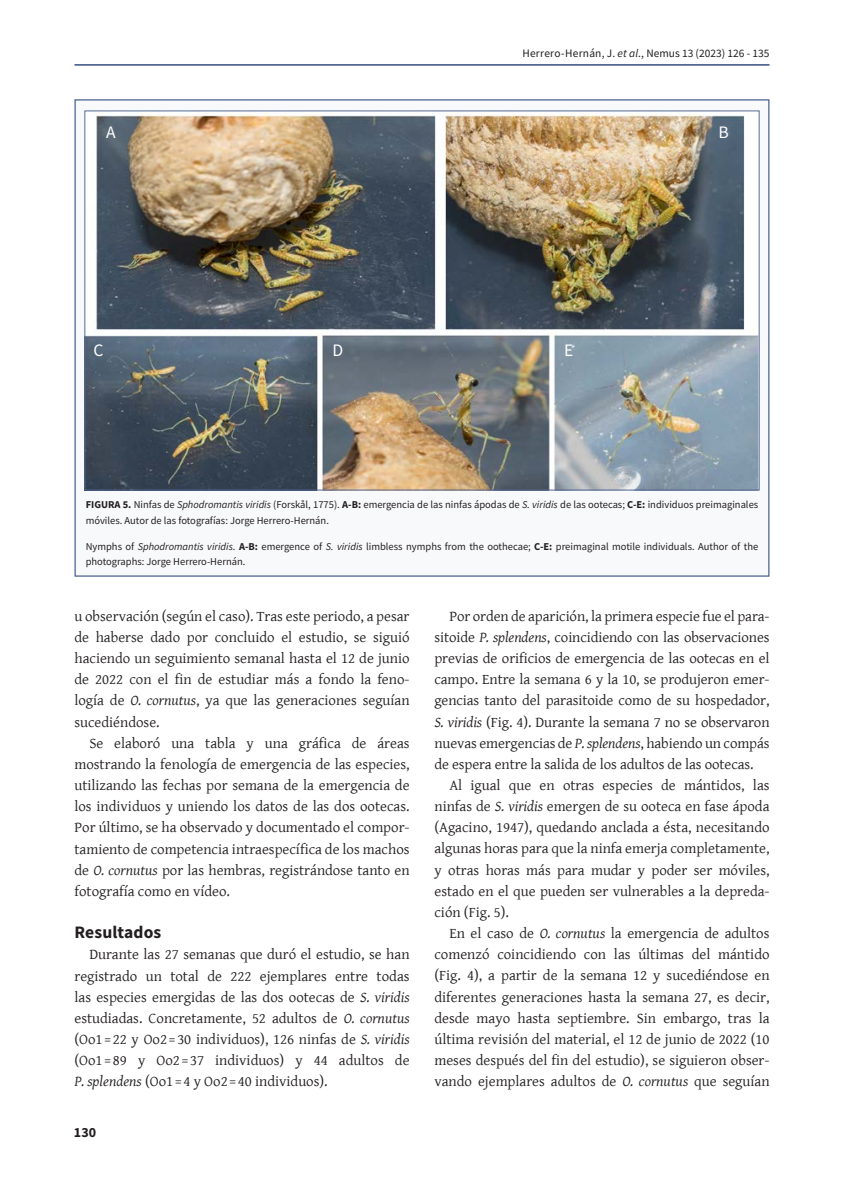
<style>
.page{position:relative;width:844px;height:1191px;background:#fff}
.page>*{position:absolute;margin:0;border:0;box-sizing:border-box;transform-origin:0 0}
.t1{font:700 17.5px "Source Sans Pro";letter-spacing:.005em;color:#231f20}
.t2{font:17.5px "Source Sans Pro";color:#fff}
.t3{font:14.88px/21.2px "Gentium Basic";color:#231f20;text-align:justify}
.t4{font:700 14px "Source Sans Pro";color:#231f20}
.t5{font:11.38px "Source Sans Pro";color:#231f20}
.t6{font:10.5px/15.8px "Source Sans Pro";color:#231f20}
.s1{font-style:italic}
.s2{font-weight:700}
</style>
<div class="page">
<div style="left:75px;top:100px;width:693px;height:476px;background:#f8f9fb"></div>
<img style="left:86px;top:114px;width:671px;height:374px">
<hr style="left:74px;top:64px;width:695px;height:2px;background:#536895">
<p class="t2" style="left:106px;top:121px;width:11px">A</p>
<p class="t2" style="left:94px;top:339px;width:11px">C</p>
<p class="t5" style="left:522px;top:46px;width:248px">Herrero-Hernán, J. <span class="s1">et al</span>., Nemus 13 (2023) 126 - 135</p>
<p class="t2" style="left:332px;top:339px;width:12px">D</p>
<p class="t2" style="left:564px;top:339px;width:11px">E</p>
<p class="t2" style="left:718px;top:121px;width:12px">B</p>
<p class="t6" style="left:86px;top:497px;width:674px"><span class="s2">FIGURA 5.</span> Ninfas de <span class="s1">Sphodromantis viridis</span> (Forskål, 1775). <span class="s2">A-B:</span> emergencia de las ninfas ápodas de <span class="s1">S. viridis</span> de las ootecas; <span class="s2">C-E:</span> individuos preimaginales móviles. Autor de las fotografías: Jorge Herrero-Hernán.</p>
<p class="t6" style="left:86px;top:538px;width:674px">Nymphs of <span class="s1">Sphodromantis viridis</span>. <span class="s2">A-B:</span> emergence of <span class="s1">S. viridis</span> limbless nymphs from the oothecae; <span class="s2">C-E:</span> preimaginal motile individuals. Author of the photographs: Jorge Herrero-Hernán.</p>
<p class="t3" style="left:74px;top:605px;width:336px">u observación (según el caso). Tras este periodo, a pesar de haberse dado por concluido el estudio, se siguió haciendo un seguimiento semanal hasta el 12 de junio de 2022 con el fin de estudiar más a fondo la feno&shy;logía de <span class="s1">O. cornutus</span>, ya que las generaciones seguían sucediéndose.</p>
<p class="t3" style="left:74px;top:732px;width:336px;text-indent:15px">Se elaboró una tabla y una gráfica de áreas mostrando la fenología de emergencia de las especies, utilizando las fechas por semana de la emergencia de los individuos y uniendo los datos de las dos ootecas.<br>Por último, se ha observado y documentado el compor&shy;tamiento de competencia intraespecífica de los machos de <span class="s1">O. cornutus</span> por las hembras, registrándose tanto en fotografía como en vídeo.</p>
<p class="t1" style="left:74px;top:920px;width:88px">Resultados</p>
<p class="t3" style="left:74px;top:943px;width:336px;text-indent:15px">Durante las 27 semanas que duró el estudio, se han registrado un total de 222 ejemplares entre todas las especies emergidas de las dos ootecas de <span class="s1">S. viridis </span>estudiadas. Concretamente, 52 adultos de <span class="s1">O. cornutus </span>(Oo1 = 22 y Oo2 = 30 individuos), 126 ninfas de <span class="s1">S. viridis </span>(Oo1 = 89 y Oo2 = 37 individuos) y 44 adultos de <span class="s1">P. splendens</span> (Oo1 = 4 y Oo2 = 40 individuos).</p>
<p class="t4" style="left:74px;top:1122px;width:24px">130</p>
<p class="t3" style="left:434px;top:605px;width:336px;text-indent:15px">Por orden de aparición, la primera especie fue el para&shy;sitoide <span class="s1">P. splendens</span>, coincidiendo con las observaciones previas de orificios de emergencia de las ootecas en el campo. Entre la semana 6 y la 10, se produjeron emer&shy;gencias tanto del parasitoide como de su hospedador, <span class="s1">S. viridis</span> (Fig. 4). Durante la semana 7 no se observaron nuevas emergencias de <span class="s1">P. splendens</span>, habiendo un compás de espera entre la salida de los adultos de las ootecas.</p>
<p class="t3" style="left:434px;top:774px;width:336px;text-indent:15px">Al igual que en otras especies de mántidos, las ninfas de <span class="s1">S. viridis</span> emergen de su ooteca en fase ápoda (Agacino, 1947), quedando anclada a ésta, necesitando algunas horas para que la ninfa emerja completamente, y otras horas más para mudar y poder ser móviles, estado en el que pueden ser vulnerables a la depreda&shy;ción (Fig. 5).</p>
<p class="t3" style="left:434px;top:922px;width:336px;text-indent:15px">En el caso de <span class="s1">O. cornutus</span> la emergencia de adultos comenzó coincidiendo con las últimas del mántido (Fig. 4), a partir de la semana 12 y sucediéndose en diferentes generaciones hasta la semana 27, es decir, desde mayo hasta septiembre. Sin embargo, tras la última revisión del material, el 12 de junio de 2022 (10 meses después del fin del estudio), se siguieron obser&shy;vando ejemplares adultos de <span class="s1">O. cornutus</span> que seguían</p>
</div>
